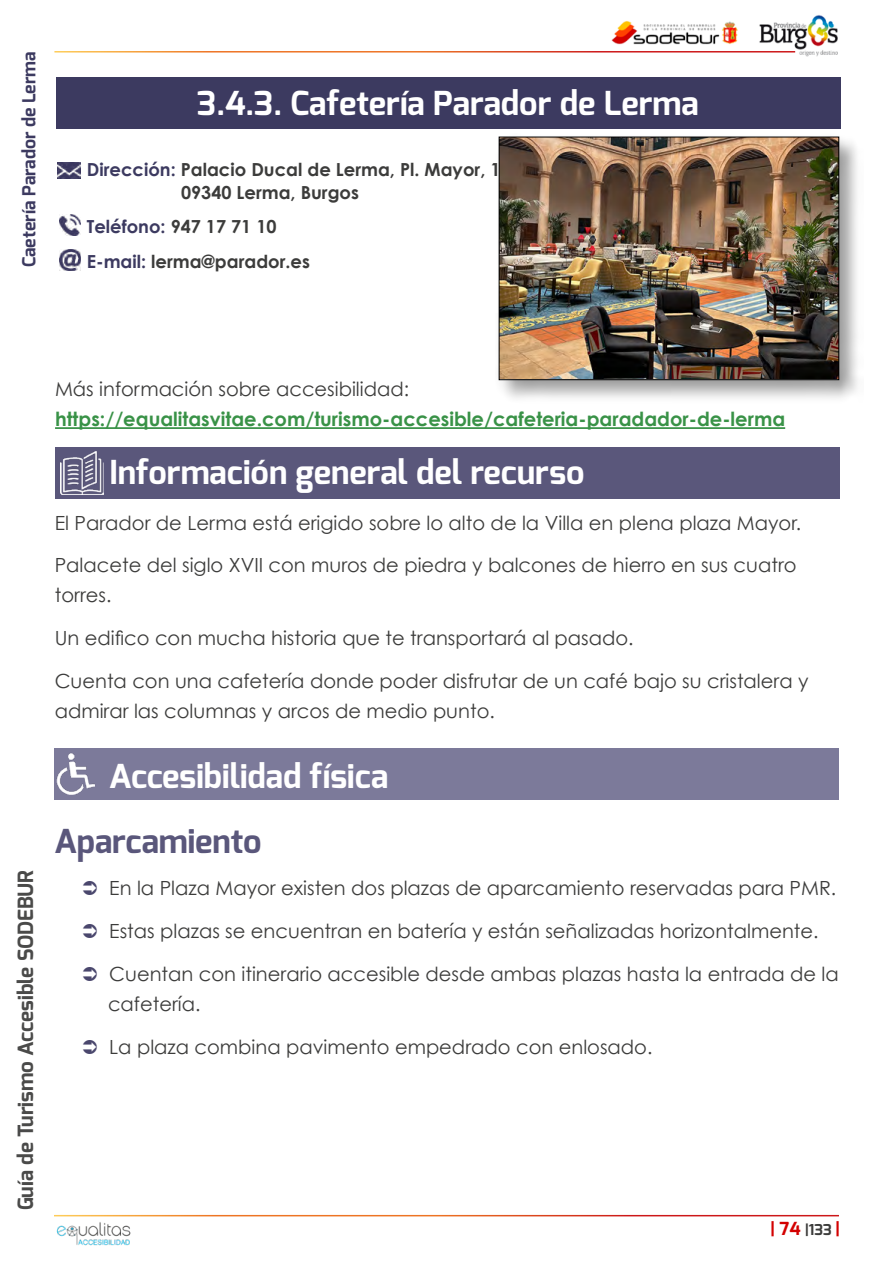
<style>
.page{position:relative;width:893px;height:1263px;background:#fff}
.page>*{position:absolute;margin:0;border:0;box-sizing:border-box;transform-origin:0 0}
.Titulos{font:700 33px "Exo";color:#fff}
.t1{font:700 33px "Exo";color:#5a577b}
.t2{font:700 21px "Exo";color:#4a4a49}
.texto{font:19.5px/30px "Century Gothic";color:#3c3c3b}
.t3{font:700 19.5px "Century Gothic";color:#399247}
.Dirección{font:700 18px "Century Gothic";color:#3c3c3b}
.t4{font:700 18px "Exo";color:#3c3a60}
.Dirección-2{font:700 18px "Century Gothic";color:#3c3a60}
.t5{font:700 18px "Exo";color:#d30000}
.s1{color:#3c3a60}
.s2{color:#3c3c3b}
.s3{font-size:15px;color:#3c3c3b}
</style>
<div class="page">
<img style="left:54px;top:1216px;width:78px;height:30px">
<img style="left:611px;top:15px;width:227px;height:42px">
<hr style="left:54px;top:51px;width:741px;height:2px;background:#fff">
<div style="left:55px;top:448px;width:785px;height:51px;background:#5a577b"></div>
<div style="left:56px;top:78px;width:785px;height:51px;background:#3c3a60"></div>
<img style="left:57px;top:162px;width:23px;height:17px">
<img style="left:59px;top:215px;width:21px;height:21px">
<img style="left:59px;top:250px;width:21px;height:21px">
<img style="left:61px;top:452px;width:42px;height:42px">
<div style="left:54px;top:748px;width:785px;height:51px;background:#7c7a9a"></div>
<img style="left:57px;top:753px;width:37px;height:42px">
<hr style="left:55px;top:427px;width:730px;height:2px;background:#399247">
<div style="left:496px;top:134px;width:368px;height:270px;background:#000;opacity:.4"></div>
<img style="left:501px;top:139px;width:336px;height:239px">
<div style="left:499px;top:137px;width:340px;height:243px;border:1px solid #000"></div>
<p class="t4" style="left:17px;top:267px;width:217px;rotate:-90deg">Caetería Parador de Lerma</p>
<h1 class="Titulos" style="left:197px;top:82px;width:503px">3.4.3. Cafetería Parador de Lerma</h1>
<p class="Dirección" style="left:87px;top:158px;width:420px"><span class="s1">Dirección:</span> Palacio Ducal de Lerma, Pl. Mayor, 1,</p>
<p class="Dirección" style="left:181px;top:181px;width:179px">09340 Lerma, Burgos</p>
<p class="Dirección-2" style="left:87px;top:215px;width:191px">Teléfono: <span class="s2">947 17 71 10</span></p>
<p class="Dirección" style="left:87px;top:250px;width:225px"><span class="s1">E-mail:</span> lerma@parador.es</p>
<p class="t2" style="left:12px;top:1210px;width:342px;rotate:-90deg">Guía de Turismo Accesible SODEBUR</p>
<p class="texto" style="left:55px;top:374px;width:356px">Más información sobre accesibilidad:</p>
<p class="t3" style="left:55px;top:407px;width:732px">https://equalitasvitae.com/turismo-accesible/cafeteria-paradador-de-lerma</p>
<h2 class="Titulos" style="left:110px;top:451px;width:476px">Información general del recurso</h2>
<p class="texto" style="left:55px;top:507px;width:748px">El Parador de Lerma está erigido sobre lo alto de la Villa en plena plaza Mayor.</p>
<p class="texto" style="left:55px;top:550px;width:743px">Palacete del siglo XVII con muros de piedra y balcones de hierro en sus cuatro torres.</p>
<p class="texto" style="left:55px;top:623px;width:580px">Un edifico con mucha historia que te transportará al pasado.</p>
<p class="texto" style="left:55px;top:665px;width:755px">Cuenta con una cafetería donde poder disfrutar de un café bajo su cristalera y admirar las columnas y arcos de medio punto.</p>
<h2 class="Titulos" style="left:109px;top:755px;width:281px">Accesibilidad física</h2>
<h3 class="t1" style="left:54px;top:819px;width:209px">Aparcamiento</h3>
<p class="texto" style="left:109px;top:873px;width:728px">En la Plaza Mayor existen dos plazas de aparcamiento reservadas para PMR.</p>
<p class="texto" style="left:109px;top:916px;width:711px">Estas plazas se encuentran en batería y están señalizadas horizontalmente.</p>
<p class="texto" style="left:108px;top:959px;width:732px">Cuentan con itinerario accesible desde ambas plazas hasta la entrada de la cafetería.</p>
<p class="texto" style="left:109px;top:1031px;width:545px">La plaza combina pavimento empedrado con enlosado.</p>
<p class="t5" style="left:770px;top:1217px;width:71px">| 74 <span class="s3">|133</span> |</p>
</div>
